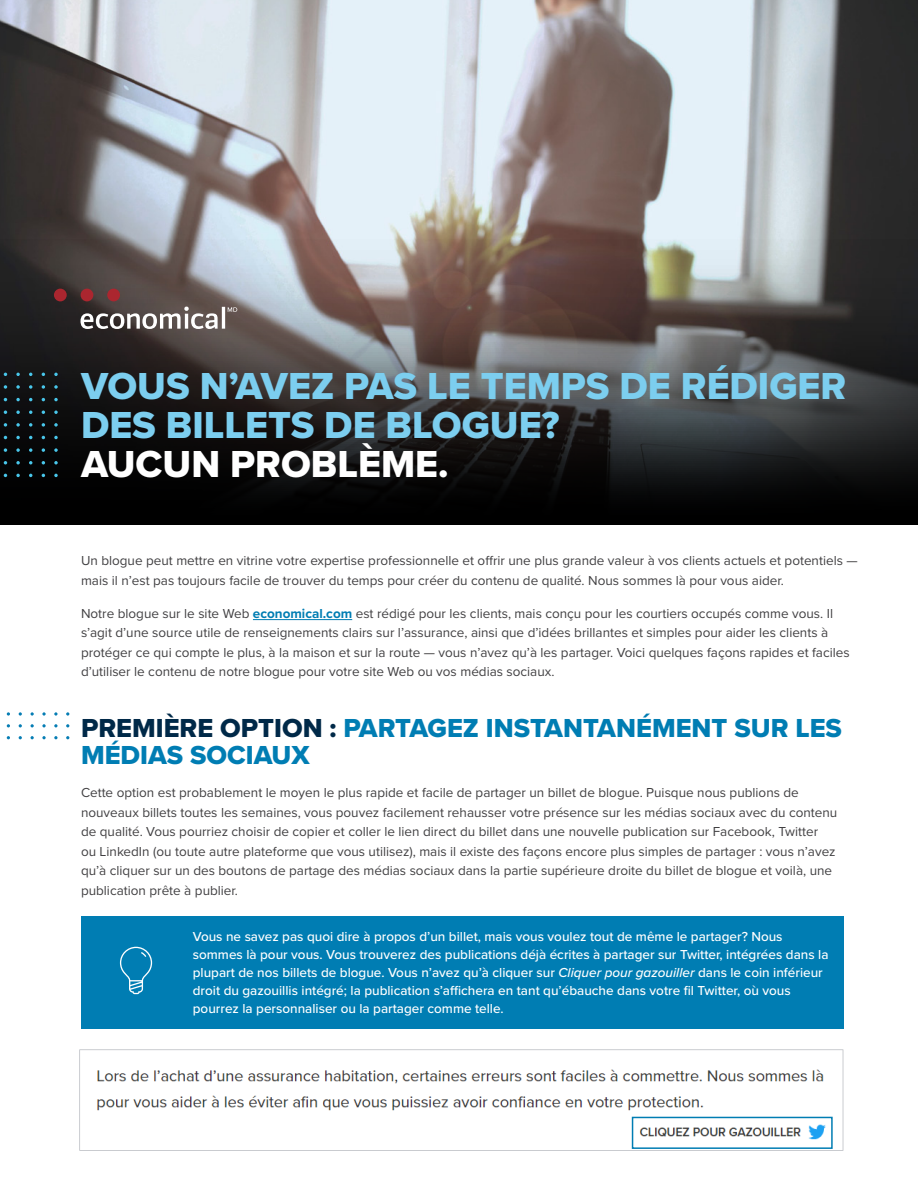
<style>
.page{position:relative;width:918px;height:1188px;background:#fff}
.page>*{position:absolute;margin:0;border:0;box-sizing:border-box;transform-origin:0 0}
.t1{font:39px/39px "Proxima Nova Extrabld";color:#7cceef}
.t2{font:27px/27px "Proxima Nova Extrabld";color:#007db3}
.Body{font:13.5px/19.5px "Proxima Nova";color:#414042}
.Callout_-_body{font:500 13.5px/18px "Proxima Nova";color:#fff}
.s1{color:#fff}
.s2{font-weight:700;color:#007db3}
.s3{color:#002948}
.s4{font-style:italic}
</style>
<div class="page">
<hr style="left:253px;top:619px;width:99px;height:1px;background:#007db3">
<svg style="left:0;top:0;width:918px;height:525px;background:#6d6d6e"></svg>
<svg style="left:16px;top:373px;width:4px;height:3px"></svg>
<svg style="left:54px;top:373px;width:4px;height:3px"></svg>
<svg style="left:4px;top:385px;width:3px;height:4px"></svg>
<svg style="left:16px;top:385px;width:4px;height:4px"></svg>
<svg style="left:29px;top:385px;width:3px;height:4px"></svg>
<svg style="left:42px;top:385px;width:3px;height:4px"></svg>
<svg style="left:54px;top:385px;width:4px;height:4px"></svg>
<svg style="left:16px;top:398px;width:4px;height:3px"></svg>
<svg style="left:54px;top:398px;width:4px;height:3px"></svg>
<svg style="left:16px;top:411px;width:4px;height:3px"></svg>
<svg style="left:54px;top:411px;width:4px;height:3px"></svg>
<svg style="left:4px;top:423px;width:3px;height:4px"></svg>
<svg style="left:16px;top:423px;width:4px;height:4px"></svg>
<svg style="left:29px;top:423px;width:3px;height:4px"></svg>
<svg style="left:42px;top:423px;width:3px;height:4px"></svg>
<svg style="left:54px;top:423px;width:4px;height:4px"></svg>
<svg style="left:16px;top:436px;width:4px;height:3px"></svg>
<svg style="left:54px;top:436px;width:4px;height:3px"></svg>
<svg style="left:4px;top:448px;width:3px;height:4px"></svg>
<svg style="left:16px;top:448px;width:4px;height:4px"></svg>
<svg style="left:29px;top:448px;width:3px;height:4px"></svg>
<svg style="left:42px;top:448px;width:3px;height:4px"></svg>
<svg style="left:54px;top:448px;width:4px;height:4px"></svg>
<svg style="left:16px;top:461px;width:4px;height:3px"></svg>
<svg style="left:54px;top:461px;width:4px;height:3px"></svg>
<svg style="left:16px;top:474px;width:4px;height:3px"></svg>
<svg style="left:54px;top:474px;width:4px;height:3px"></svg>
<div style="left:107px;top:289px;width:13px;height:12px;background:#ab262f;border-radius:50%"></div>
<div style="left:81px;top:289px;width:12px;height:12px;background:#ab262f;border-radius:50%"></div>
<div style="left:54px;top:289px;width:13px;height:12px;background:#ab262f;border-radius:50%"></div>
<svg style="left:81px;top:307px;width:156px;height:22px"></svg>
<img style="left:79px;top:1049px;width:765px;height:102px">
<div style="left:632px;top:1117px;width:201px;height:32px;border:2px solid #007db3"></div>
<div style="left:81px;top:916px;width:762px;height:112px;background:#007db3"></div>
<svg style="left:120px;top:947px;width:32px;height:47px"></svg>
<svg style="left:7px;top:712px;width:3px;height:4px"></svg>
<svg style="left:19px;top:712px;width:3px;height:4px"></svg>
<svg style="left:31px;top:712px;width:3px;height:4px"></svg>
<svg style="left:42px;top:712px;width:4px;height:4px"></svg>
<svg style="left:42px;top:724px;width:4px;height:3px"></svg>
<svg style="left:42px;top:736px;width:4px;height:3px"></svg>
<svg style="left:54px;top:712px;width:4px;height:4px"></svg>
<svg style="left:54px;top:736px;width:4px;height:3px"></svg>
<svg style="left:66px;top:712px;width:3px;height:4px"></svg>
<h1 class="t1" style="left:81px;top:366px;width:767px">VOUS N’AVEZ PAS LE TEMPS DE RÉDIGER<br>DES BILLETS DE BLOGUE?<br><span class="s1">AUCUN PROBLÈME.</span></h1>
<p class="Body" style="left:81px;top:551px;width:778px">Un blogue peut mettre en vitrine votre expertise professionnelle et offrir une plus grande valeur à vos clients actuels et potentiels — mais il n’est pas toujours facile de trouver du temps pour créer du contenu de qualité. Nous sommes là pour vous aider.</p>
<p class="Body" style="left:81px;top:603px;width:770px">Notre blogue sur le site Web <span class="s2">economical.com</span> est rédigé pour les clients, mais conçu pour les courtiers occupés comme vous. Il s’agit d’une source utile de renseignements clairs sur l’assurance, ainsi que d’idées brillantes et simples pour aider les clients à protéger ce qui compte le plus, à la maison et sur la route — vous n’avez qu’à les partager. Voici quelques façons rapides et faciles d’utiliser le contenu de notre blogue pour votre site Web ou vos médias sociaux.</p>
<h2 class="t2" style="left:81px;top:714px;width:763px"><span class="s3">PREMIÈRE OPTION :</span> PARTAGEZ INSTANTANÉMENT SUR LES<br>MÉDIAS SOCIAUX</h2>
<p class="Body" style="left:81px;top:782px;width:758px">Cette option est probablement le moyen le plus rapide et facile de partager un billet de blogue. Puisque nous publions de nouveaux billets toutes les semaines, vous pouvez facilement rehausser votre présence sur les médias sociaux avec du contenu de qualité. Vous pourriez choisir de copier et coller le lien direct du billet dans une nouvelle publication sur Facebook, Twitter<br>ou LinkedIn (ou toute autre plateforme que vous utilisez), mais il existe des façons encore plus simples de partager : vous n’avez qu’à cliquer sur un des boutons de partage des médias sociaux dans la partie supérieure droite du billet de blogue et voilà, une publication prête à publier.</p>
<p class="Callout_-_body" style="left:193px;top:927px;width:637px">Vous ne savez pas quoi dire à propos d’un billet, mais vous voulez tout de même le partager? Nous sommes là pour vous. Vous trouverez des publications déjà écrites à partager sur Twitter, intégrées dans la plupart de nos billets de blogue. Vous n’avez qu’à cliquer sur <span class="s4">Cliquer pour gazouiller</span> dans le coin inférieur droit du gazouillis intégré; la publication s’affichera en tant qu’ébauche dans votre fil Twitter, où vous pourrez la personnaliser ou la partager comme telle.</p>
</div>
